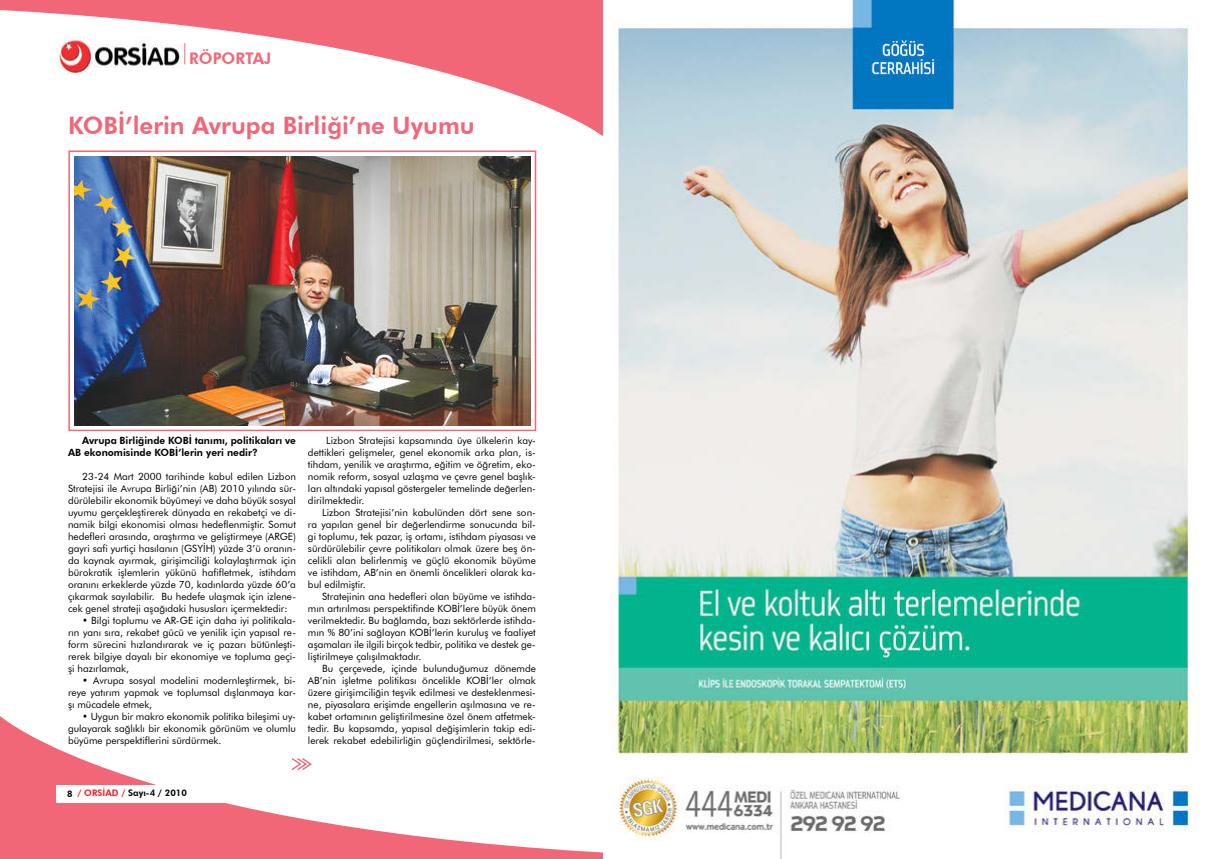
<style>
.page{position:relative;width:1208px;height:859px;background:#fff}
.page>*{position:absolute;margin:0;border:0;box-sizing:border-box;transform-origin:0 0}
.t1{font:800 24px "Futura BT";color:#f16778}
.t2{font:800 16px "Futura BT";color:#f16778}
.t3{font:10px/12px "Futura BT";color:#000;text-align:justify}
.t4{font:800 10px/12px "Futura BT";color:#000}
.t5{font:800 9px "Futura BT";color:#000}
.s1{color:#ed1d24}
</style>
<div class="page">
<svg style="left:0;top:0;width:603px;height:136px"></svg>
<svg style="left:0;top:716px;width:603px;height:143px"></svg>
<div style="left:57px;top:785px;width:198px;height:17px;background:#fff"></div>
<img style="left:74px;top:156px;width:456px;height:269px">
<div style="left:68px;top:150px;width:468px;height:281px;border:2px solid #f16778"></div>
<img style="left:56px;top:37px;width:132px;height:37px">
<svg style="left:184px;top:43px;width:1px;height:21px"></svg>
<img style="left:613px;top:0;width:576px;height:859px">
<svg style="left:290px;top:757px;width:23px;height:15px"></svg>
<h2 class="t2" style="left:189px;top:48px;width:84px">RÖPORTAJ</h2>
<h1 class="t1" style="left:68px;top:111px;width:408px">KOBİ’lerin Avrupa Birliği’ne Uyumu</h1>
<p class="t4" style="left:68px;top:435px;width:229px;text-indent:14px">Avrupa Birliğinde KOBİ tanımı, politikaları ve<br>AB ekonomisinde KOBİ’lerin yeri nedir?</p>
<p class="t3" style="left:68px;top:471px;width:229px;text-indent:14px">23-24 Mart 2000 tarihinde kabul edilen Lizbon Stratejisi ile Avrupa Birliği’nin (AB) 2010 yılında sür&shy;dürülebilir ekonomik büyümeyi ve daha büyük sosyal uyumu gerçekleştirerek dünyada en rekabetçi ve di&shy;namik bilgi ekonomisi olması hedeflenmiştir. Somut hedefleri arasında, araştırma ve geliştirmeye (ARGE) gayri safi yurtiçi hasılanın (GSYİH) yüzde 3’ü oranın&shy;da kaynak ayırmak, girişimciliği kolaylaştırmak için bürokratik işlemlerin yükünü hafifletmek, istihdam oranını erkeklerde yüzde 70, kadınlarda yüzde 60’a çıkarmak sayılabilir. Bu hedefe ulaşmak için izlene&shy;cek genel strateji aşağıdaki hususları içermektedir:</p>
<p class="t3" style="left:68px;top:615px;width:229px;text-indent:14px">• Bilgi toplumu ve AR-GE için daha iyi politikala&shy;rın yanı sıra, rekabet gücü ve yenilik için yapısal re&shy;form sürecini hızlandırarak ve iç pazarı bütünleşti&shy;rerek bilgiye dayalı bir ekonomiye ve topluma geçi&shy;şi hazırlamak,</p>
<p class="t3" style="left:68px;top:675px;width:229px;text-indent:14px">• Avrupa sosyal modelini modernleştirmek, bi&shy;reye yatırım yapmak ve toplumsal dışlanmaya kar&shy;şı mücadele etmek,</p>
<p class="t3" style="left:68px;top:711px;width:229px;text-indent:14px">• Uygun bir makro ekonomik politika bileşimi uy&shy;gulayarak sağlıklı bir ekonomik görünüm ve olumlu büyüme perspektiflerini sürdürmek.</p>
<p class="t3" style="left:308px;top:435px;width:229px;text-indent:18px">Lizbon Stratejisi kapsamında üye ülkelerin kay&shy;dettikleri gelişmeler, genel ekonomik arka plan, is&shy;tihdam, yenilik ve araştırma, eğitim ve öğretim, eko&shy;nomik reform, sosyal uzlaşma ve çevre genel başlık&shy;ları altındaki yapısal göstergeler temelinde değerlen&shy;dirilmektedir.</p>
<p class="t3" style="left:308px;top:507px;width:229px;text-indent:14px">Lizbon Stratejisi’nin kabulünden dört sene son&shy;ra yapılan genel bir değerlendirme sonucunda bil&shy;gi toplumu, tek pazar, iş ortamı, istihdam piyasası ve sürdürülebilir çevre politikaları olmak üzere beş ön&shy;celikli alan belirlenmiş ve güçlü ekonomik büyüme ve istihdam, AB’nin en önemli öncelikleri olarak ka&shy;bul edilmiştir.</p>
<p class="t3" style="left:308px;top:591px;width:229px;text-indent:14px">Stratejinin ana hedefleri olan büyüme ve istihda&shy;mın artırılması perspektifinde KOBİ’lere büyük önem verilmektedir. Bu bağlamda, bazı sektörlerde istihda&shy;mın % 80’ini sağlayan KOBİ’lerin kuruluş ve faaliyet aşamaları ile ilgili birçok tedbir, politika ve destek ge&shy;liştirilmeye çalışılmaktadır.</p>
<p class="t3" style="left:308px;top:663px;width:229px;text-indent:14px">Bu çerçevede, içinde bulunduğumuz dönemde AB’nin işletme politikası öncelikle KOBİ’ler olmak üzere girişimciliğin teşvik edilmesi ve desteklenmesi&shy;ne, piyasalara erişimde engellerin aşılmasına ve re&shy;kabet ortamının geliştirilmesine özel önem atfetmek&shy;tedir. Bu kapsamda, yapısal değişimlerin takip edi&shy;lerek rekabet edebilirliğin güçlendirilmesi, sektörle-</p>
<p class="t5" style="left:67px;top:788px;width:121px">8 <span class="s1">/ ORSİAD /</span> Sayı-4 / 2010</p>
</div>
